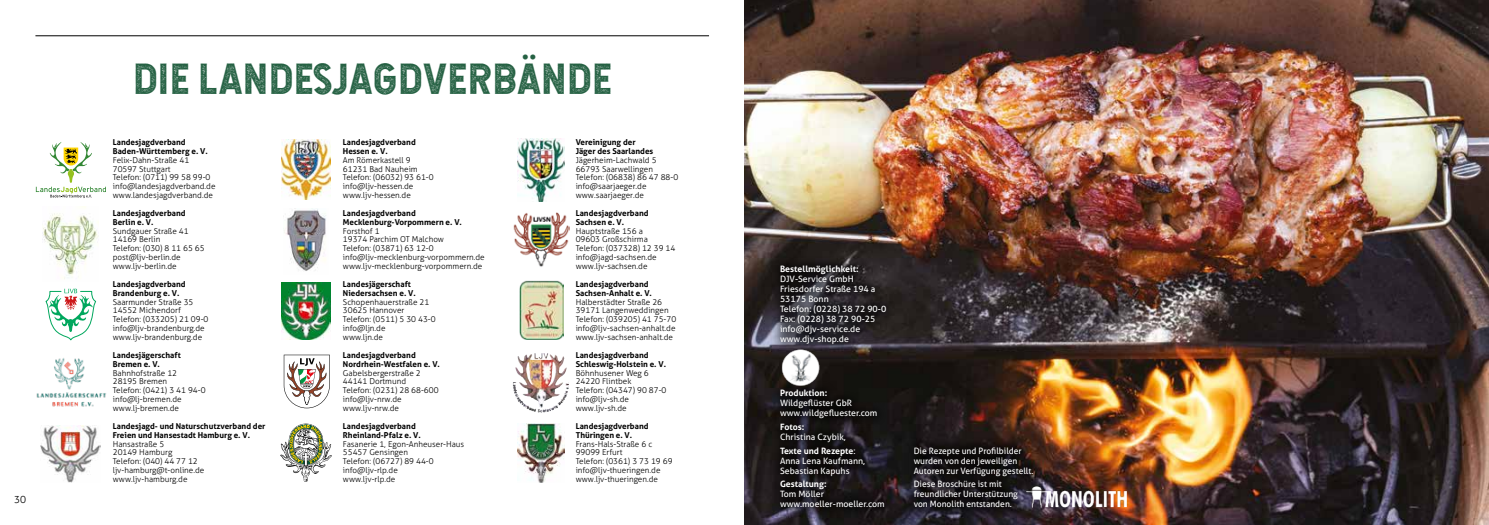
<style>
.page{position:relative;width:1489px;height:525px;background:#fff}
.page>*{position:absolute;margin:0;border:0;box-sizing:border-box;transform-origin:0 0}
.t1{font:41.25px "Hansief Rough";letter-spacing:.03em;color:#256143}
.t2{font:300 10px "Aller";color:#000}
.t3{font:8.75px/10px "Aller";color:#fff}
.t4{font:700 8.75px "Aller";color:#fff}
.t5{font:300 8.12px/8.8px "Aller";color:#000}
.t6{font:700 8.12px/8.8px "Aller";color:#000}
.s1{font-weight:700}
</style>
<div class="page">
<img style="left:744px;top:0;width:744px;height:524px">
<svg style="left:770px;top:256px;width:125px;height:260px;background:#1e1b1d"></svg>
<svg style="left:904px;top:437px;width:137px;height:80px;background:#1a1517"></svg>
<img style="left:780px;top:348px;width:40px;height:39px">
<hr style="left:35px;top:35px;width:674px;height:1px;background:#000">
<svg style="left:36px;top:142px;width:70px;height:56px"></svg>
<img style="left:43px;top:206px;width:56px;height:73px">
<svg style="left:45px;top:288px;width:51px;height:53px"></svg>
<img style="left:36px;top:358px;width:70px;height:49px">
<img style="left:40px;top:425px;width:60px;height:57px">
<svg style="left:284px;top:354px;width:46px;height:54px"></svg>
<img style="left:518px;top:138px;width:46px;height:63px">
<img style="left:281px;top:139px;width:49px;height:61px">
<img style="left:519px;top:280px;width:44px;height:59px">
<img style="left:284px;top:208px;width:42px;height:63px">
<img style="left:281px;top:283px;width:50px;height:56px">
<svg style="left:280px;top:423px;width:51px;height:58px"></svg>
<img style="left:513px;top:212px;width:56px;height:55px">
<img style="left:515px;top:353px;width:33px;height:31px">
<img style="left:517px;top:423px;width:47px;height:59px">
<img style="left:1026px;top:486px;width:100px;height:21px">
<p class="t2" style="left:14px;top:492px;width:13px">30</p>
<h1 class="t1" style="left:134px;top:53px;width:478px">DIE LANDESJAGDVERBÄNDE</h1>
<p class="t6" style="left:113px;top:138px;width:96px">Landesjagdverband<br>Baden-Württemberg e. V.</p>
<p class="t5" style="left:113px;top:155px;width:104px">Felix-Dahn-Straße 41<br>70597 Stuttgart<br>Telefon: (0711) 99 58 99-0 info@landesjagdverband.de www.landesjagdverband.de</p>
<p class="t6" style="left:113px;top:209px;width:74px">Landesjagdverband<br>Berlin e. V.</p>
<p class="t5" style="left:113px;top:226px;width:93px">Sundgauer Straße 41<br>14169 Berlin<br>Telefon: (030) 8 11 65 65 post@ljv-berlin.de www.ljv-berlin.de</p>
<p class="t6" style="left:113px;top:279px;width:74px">Landesjagdverband<br>Brandenburg e. V.</p>
<p class="t5" style="left:113px;top:297px;width:97px">Saarmunder Straße 35<br>14552 Michendorf<br>Telefon: (033205) 21 09-0 info@ljv-brandenburg.de www.ljv-brandenburg.de</p>
<p class="t6" style="left:113px;top:350px;width:70px">Landesjägerschaft<br>Bremen e. V.</p>
<p class="t5" style="left:113px;top:368px;width:94px">Bahnhofstraße 12<br>28195 Bremen<br>Telefon: (0421) 3 41 94-0 info@lj-bremen.de www.lj-bremen.de</p>
<p class="t6" style="left:113px;top:421px;width:154px">Landesjagd- und Naturschutzverband der<br>Freien und Hansestadt Hamburg e. V.</p>
<p class="t5" style="left:113px;top:439px;width:93px">Hansastraße 5<br>20149 Hamburg<br>Telefon: (040) 44 77 12 ljv-hamburg@t-online.de www.ljv-hamburg.de</p>
<p class="t6" style="left:343px;top:138px;width:74px">Landesjagdverband<br>Hessen e. V.</p>
<p class="t5" style="left:343px;top:155px;width:92px">Am Römerkastell 9<br>61231 Bad Nauheim<br>Telefon: (06032) 93 61-0 info@ljv-hessen.de www.ljv-hessen.de</p>
<p class="t6" style="left:343px;top:209px;width:120px">Landesjagdverband<br>Mecklenburg-Vorpommern e. V.</p>
<p class="t5" style="left:343px;top:226px;width:143px">Forsthof 1<br>19374 Parchim OT Malchow<br>Telefon: (03871) 63 12-0 info@ljv-mecklenburg-vorpommern.de www.ljv-mecklenburg-vorpommern.de</p>
<p class="t6" style="left:343px;top:279px;width:74px">Landesjägerschaft<br>Niedersachsen e. V.</p>
<p class="t5" style="left:343px;top:297px;width:94px">Schopenhauerstraße 21<br>30625 Hannover<br>Telefon: (0511) 5 30 43-0 info@ljn.de<br>www.ljn.de</p>
<p class="t6" style="left:343px;top:350px;width:98px">Landesjagdverband<br>Nordrhein-Westfalen e. V.</p>
<p class="t5" style="left:343px;top:368px;width:97px">Gabelsbergerstraße 2<br>44141 Dortmund<br>Telefon: (0231) 28 68-600 info@ljv-nrw.de www.ljv-nrw.de</p>
<p class="t6" style="left:343px;top:421px;width:79px">Landesjagdverband<br>Rheinland-Pfalz e. V.</p>
<p class="t5" style="left:343px;top:439px;width:123px">Fasanerie 1, Egon-Anheuser-Haus<br>55457 Gensingen<br>Telefon: (06727) 89 44-0 info@ljv-rlp.de<br>www.ljv-rlp.de</p>
<p class="t6" style="left:575px;top:138px;width:79px">Vereinigung der<br>Jäger des Saarlandes</p>
<p class="t5" style="left:575px;top:155px;width:104px">Jägerheim-Lachwald 5<br>66793 Saarwellingen<br>Telefon: (06838) 86 47 88-0 info@saarjaeger.de www.saarjaeger.de</p>
<p class="t6" style="left:575px;top:209px;width:74px">Landesjagdverband<br>Sachsen e. V.</p>
<p class="t5" style="left:575px;top:226px;width:101px">Hauptstraße 156 a<br>09603 Großschirma<br>Telefon: (037328) 12 39 14 info@jagd-sachsen.de www.ljv-sachsen.de</p>
<p class="t6" style="left:575px;top:279px;width:78px">Landesjagdverband<br>Sachsen-Anhalt e. V.</p>
<p class="t5" style="left:575px;top:297px;width:102px">Halberstädter Straße 26<br>39171 Langenweddingen<br>Telefon: (039205) 41 75-70 info@ljv-sachsen-anhalt.de www.ljv-sachsen-anhalt.de</p>
<p class="t6" style="left:575px;top:350px;width:92px">Landesjagdverband<br>Schleswig-Holstein e. V.</p>
<p class="t5" style="left:575px;top:368px;width:92px">Böhnhusener Weg 6<br>24220 Flintbek<br>Telefon: (04347) 90 87-0 info@ljv-sh.de www.ljv-sh.de</p>
<p class="t6" style="left:575px;top:421px;width:74px">Landesjagdverband<br>Thüringen e. V.</p>
<p class="t5" style="left:575px;top:439px;width:98px">Frans-Hals-Straße 6 c<br>99099 Erfurt<br>Telefon: (0361) 3 73 19 69 info@ljv-thueringen.de www.ljv-thueringen.de</p>
<p class="t4" style="left:780px;top:263px;width:80px">Bestellmöglichkeit:</p>
<p class="t3" style="left:780px;top:274px;width:108px">DJV-Service GmbH<br>Friesdorfer Straße 194 a<br>53175 Bonn<br>Telefon: (0228) 38 72 90-0<br>Fax: (0228) 38 72 90-25 info@djv-service.de www.djv-shop.de</p>
<p class="t4" style="left:780px;top:387px;width:49px">Produktion:</p>
<p class="t3" style="left:780px;top:398px;width:99px">Wildgeflüster GbR www.wildgefluester.com</p>
<p class="t4" style="left:780px;top:421px;width:26px">Fotos:</p>
<p class="t3" style="left:780px;top:430px;width:77px;line-height:13.5px">Christina Czybik,<br><span class="s1">Texte und Rezepte</span>:</p>
<p class="t3" style="left:780px;top:455px;width:86px">Anna Lena Kaufmann,<br>Sebastian Kapuhs</p>
<p class="t4" style="left:780px;top:478px;width:48px">Gestaltung:</p>
<p class="t3" style="left:780px;top:488px;width:106px">Tom Möller www.moeller-moeller.com</p>
<p class="t3" style="left:913px;top:445px;width:121px">Die Rezepte und Profilbilder wurden von den jeweiligen<br>Autoren zur Verfügung gestellt.</p>
<p class="t3" style="left:913px;top:479px;width:106px">Diese Broschüre ist mit freundlicher Unterstützung von Monolith entstanden.</p>
</div>
